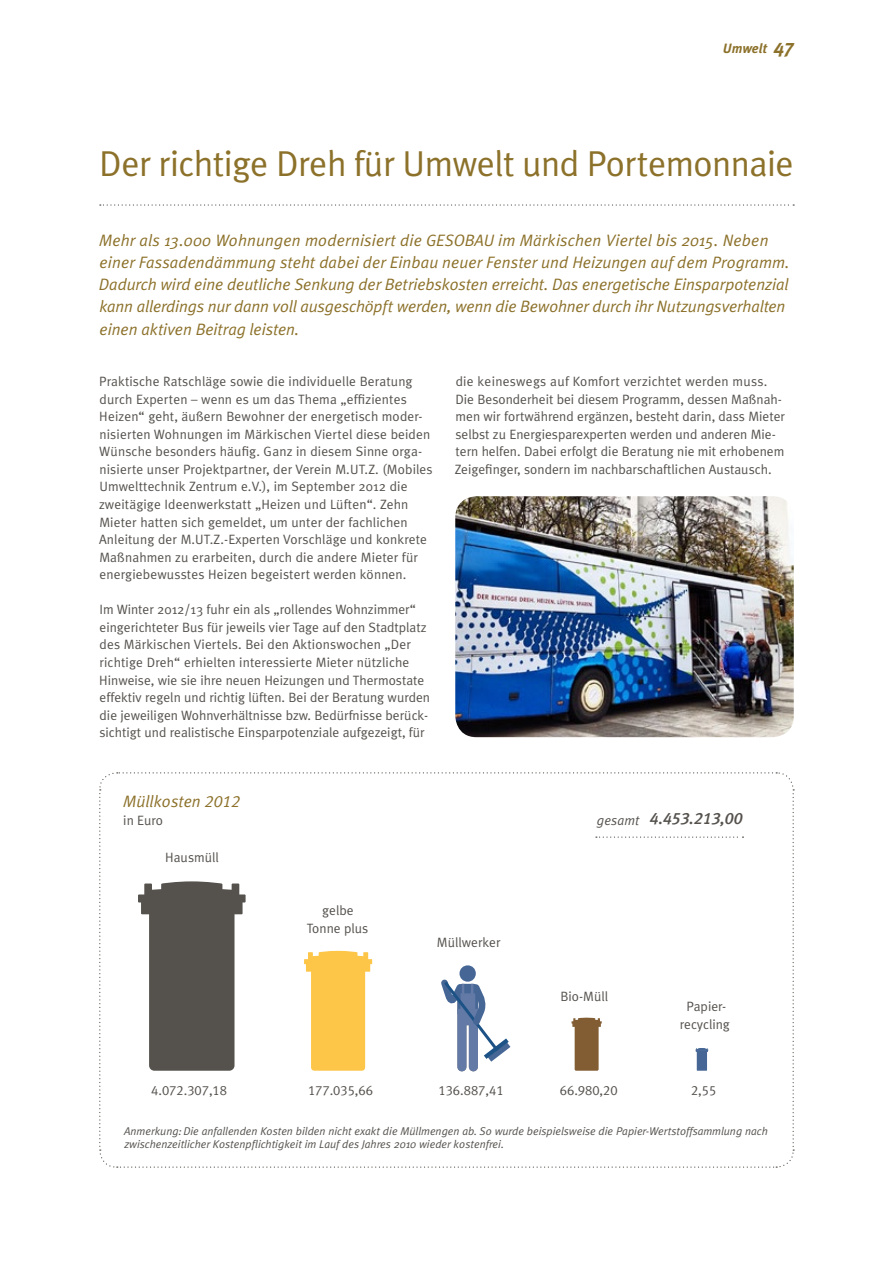
<style>
.page{position:relative;width:893px;height:1263px;background:#fff}
.page>*{position:absolute;margin:0;border:0;box-sizing:border-box;transform-origin:0 0}
.t1{font:36px "Meta Plus Normal";letter-spacing:-.015em;color:#8c712a}
.t2{font:italic 16.5px/22.2px "Meta Plus Normal";color:#8c712a}
.t3{font:italic 16.5px "Meta Plus Medium Caps";color:#55524e}
.t4{font:13.5px/17.5px "Meta Plus Normal";letter-spacing:.005em;color:#55524e}
.t5{font:13.5px "Meta Plus Normal Caps";color:#55524e}
.t6{font:italic 700 13.5px "Meta Plus";color:#8c712a}
.t7{font:italic 13.5px "Meta Plus Normal";letter-spacing:.01em;color:#55524e}
.t8{font:italic 11.25px/13.5px "Meta Plus Normal";color:#55524e}
.s1{font-size:19.5px}
.s2{font-family:"Meta Plus Normal Caps"}
</style>
<div class="page">
<svg style="left:100px;top:204px;width:694px;height:2px"></svg>
<img style="left:455px;top:496px;width:339px;height:241px">
<svg style="left:99px;top:772px;width:695px;height:396px"></svg>
<div style="left:308px;top:952px;width:5px;height:14px;background:#fdc649"></div>
<div style="left:363px;top:952px;width:5px;height:14px;background:#fdc649"></div>
<p class="t6" style="left:723px;top:40px;width:72px">Umwelt <span class="s1">47</span></p>
<h1 class="t1" style="left:99px;top:142px;width:696px">Der richtige Dreh für Umwelt und Portemonnaie</h1>
<p class="t2" style="left:99px;top:229px;width:692px">Mehr als 13.000 Wohnungen modernisiert die GESOBAU im Märkischen Viertel bis 2015. Neben einer Fassadendämmung steht dabei der Einbau neuer Fenster und Heizungen auf dem Programm.<br>Dadurch wird eine deutliche Senkung der Betriebskosten erreicht. Das energetische Einsparpotenzial kann allerdings nur dann voll ausgeschöpft werden, wenn die Bewohner durch ihr Nutzungsverhalten einen aktiven Beitrag leisten.</p>
<p class="t4" style="left:99px;top:372px;width:335px">Praktische Ratschläge sowie die individuelle Beratung durch Experten – wenn es um das Thema „effizientes Heizen“ geht, äußern Bewohner der energetisch moder&shy;nisierten Wohnungen im Märkischen Viertel diese beiden Wünsche besonders häufig. Ganz in diesem Sinne orga&shy;nisierte unser Projektpartner, der Verein M.UT.Z. (Mobiles Umwelttechnik Zentrum e.V.), im September 2012 die zweitägige Ideenwerkstatt „Heizen und Lüften“. Zehn Mieter hatten sich gemeldet, um unter der fachlichen Anleitung der M.UT.Z.-Experten Vorschläge und konkrete Maßnahmen zu erarbeiten, durch die andere Mieter für energiebewusstes Heizen begeistert werden können.</p>
<p class="t4" style="left:99px;top:601px;width:332px">Im Winter 2012/13 fuhr ein als „rollendes Wohnzimmer“ eingerichteter Bus für jeweils vier Tage auf den Stadtplatz des Märkischen Viertels. Bei den Aktionswochen „Der richtige Dreh“ erhielten interessierte Mieter nützliche Hinweise, wie sie ihre neuen Heizungen und Thermostate effektiv regeln und richtig lüften. Bei der Beratung wurden die jeweiligen Wohnverhältnisse bzw. Bedürfnisse berück&shy;sichtigt und realistische Einsparpotenziale aufgezeigt, für</p>
<p class="t4" style="left:455px;top:372px;width:332px">die keineswegs auf Komfort verzichtet werden muss.<br>Die Besonderheit bei diesem Programm, dessen Maßnah&shy;men wir fortwährend ergänzen, besteht darin, dass Mieter selbst zu Energiesparexperten werden und anderen Mie&shy;tern helfen. Dabei erfolgt die Beratung nie mit erhobenem Zeigefinger, sondern im nachbarschaftlichen Austausch.</p>
<p class="t2" style="left:123px;top:790px;width:118px">Müllkosten <span class="s2">2012</span></p>
<p class="t4" style="left:123px;top:811px;width:41px">in Euro</p>
<p class="t7" style="left:597px;top:813px;width:44px">gesamt</p>
<p class="t4" style="left:165px;top:849px;width:55px">Hausmüll</p>
<p class="t3" style="left:650px;top:809px;width:94px">4.453.213,00</p>
<p class="t4" style="left:307px;top:901px;width:63px;text-align:center">gelbe<br>Tonne plus</p>
<p class="t4" style="left:437px;top:934px;width:65px">Müllwerker</p>
<p class="t4" style="left:560px;top:988px;width:49px">Bio-Müll</p>
<p class="t4" style="left:680px;top:997px;width:52px;text-align:center">Papier&shy;recycling</p>
<p class="t5" style="left:151px;top:1082px;width:77px">4.072.307,18</p>
<p class="t5" style="left:308px;top:1083px;width:66px">177.035,66</p>
<p class="t5" style="left:560px;top:1083px;width:59px">66.980,20</p>
<p class="t5" style="left:691px;top:1083px;width:27px">2,55</p>
<p class="t5" style="left:438px;top:1083px;width:67px">136.887,41</p>
<p class="t8" style="left:124px;top:1124px;width:645px">Anmerkung:Die anfallenden Kosten bilden nicht exakt die Müllmengen ab. So wurde beispielsweise die Papier-Wertstoffsammlung nach zwischenzeitlicher Kostenpflichtigkeit im Lauf des Jahres 2010 wieder kostenfrei.</p>
</div>
